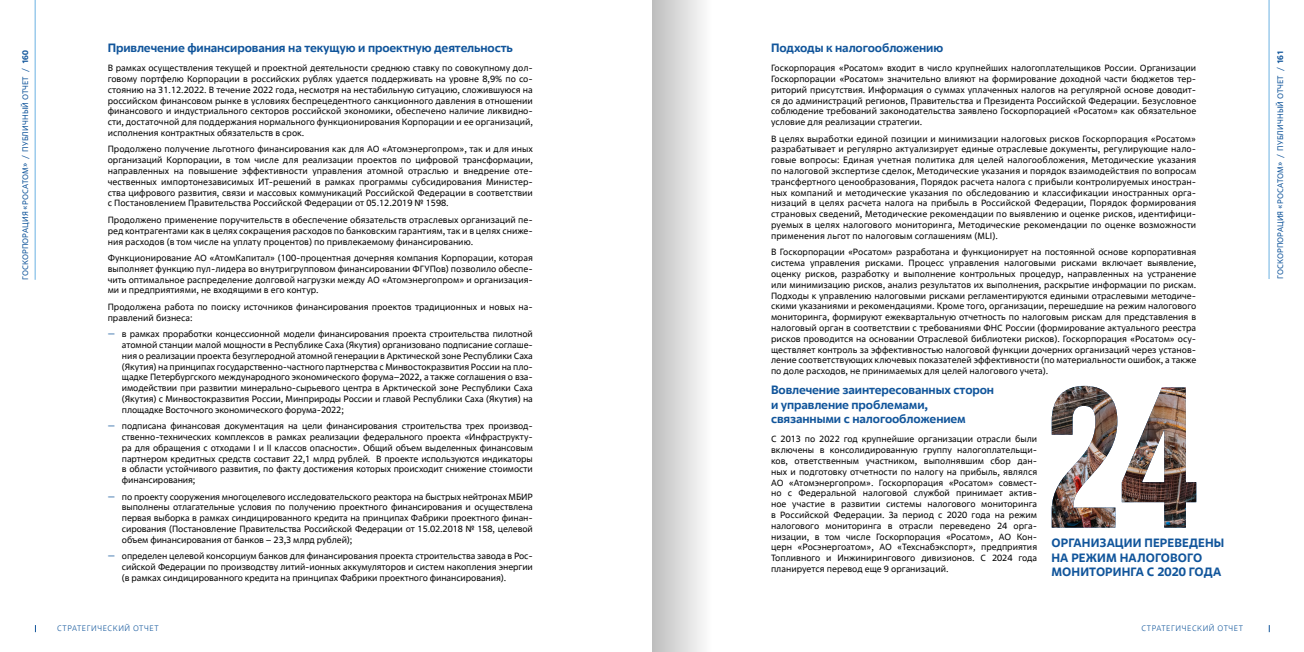
<style>
.page{position:relative;width:1304px;height:652px;background:#fff}
.page>*{position:absolute;margin:0;border:0;box-sizing:border-box;transform-origin:0 0}
.t1{font:700 12px/14.4px "Rosatom";letter-spacing:-.01em;color:#11559b}
.t2{font:700 12px/14.4px "Rosatom";letter-spacing:.01em;color:#11559b}
.t3{font:9px/10.8px "Rosatom";color:#000;text-align:justify}
.t4{font:8px "Rosatom";letter-spacing:.01em;color:#11559b}
.t5{font:300 8px "Rosatom";letter-spacing:.07em;color:#11559b}
.t6{font:700 8px "Rosatom";color:#11559b}
.s1{color:#11559b}
.s2{font-weight:700}
</style>
<div class="page">
<hr style="left:35px;top:0;width:1px;height:280px;background:#6bb1e2">
<hr style="left:1269px;top:0;width:1px;height:279px;background:#6bb1e2">
<img style="left:1052px;top:386px;width:144px;height:142px">
<div style="left:652px;top:0;width:68px;height:652px;background:linear-gradient(to right,#bebebe,#fff)"></div>
<p class="t6" style="left:20px;top:64px;width:16px;rotate:-90deg">160</p>
<p class="t4" style="left:20px;top:280px;width:213px;rotate:-90deg">ГОСКОРПОРАЦИЯ «РОСАТОМ» / ПУБЛИЧНЫЙ ОТЧЕТ /</p>
<h1 class="t1" style="left:108px;top:40px;width:407px">Привлечение финансирования на текущую и проектную деятельность</h1>
<p class="t3" style="left:108px;top:63px;width:427px">В рамках осуществления текущей и проектной деятельности среднюю ставку по совокупному дол&shy;говому портфелю Корпорации в российских рублях удается поддерживать на уровне 8,9% по со&shy;стоянию на 31.12.2022. В течение 2022 года, несмотря на нестабильную ситуацию, сложившуюся на российском финансовом рынке в условиях беспрецедентного санкционного давления в отношении финансового и индустриального секторов российской экономики, обеспечено наличие ликвидно&shy;сти, достаточной для поддержания нормального функционирования Корпорации и ее организаций, исполнения контрактных обязательств в срок.</p>
<p class="t3" style="left:108px;top:144px;width:427px">Продолжено получение льготного финансирования как для АО «Атомэнергопром», так и для иных организаций Корпорации, в том числе для реализации проектов по цифровой трансформации, направленных на повышение эффективности управления атомной отраслью и внедрение оте&shy;чественных импортонезависимых ИТ-решений в рамках программы субсидирования Министер&shy;ства цифрового развития, связи и массовых коммуникаций Российской Федерации в соответствии с Постановлением Правительства Российской Федерации от 05.12.2019 № 1598.</p>
<p class="t3" style="left:108px;top:214px;width:427px">Продолжено применение поручительств в обеспечение обязательств отраслевых организаций пе&shy;ред контрагентами как в целях сокращения расходов по банковским гарантиям, так и в целях сниже&shy;ния расходов (в том числе на уплату процентов) по привлекаемому финансированию.</p>
<p class="t3" style="left:108px;top:252px;width:427px">Функционирование АО «АтомКапитал» (100-процентная дочерняя компания Корпорации, которая выполняет функцию пул-лидера во внутригрупповом финансировании ФГУПов) позволило обеспе&shy;чить оптимальное распределение долговой нагрузки между АО «Атомэнергопром» и организация&shy;ми и предприятиями, не входящими в его контур.</p>
<p class="t3" style="left:108px;top:301px;width:427px">Продолжена работа по поиску источников финансирования проектов традиционных и новых на&shy;правлений бизнеса:</p>
<p class="t3" style="left:122px;top:328px;width:413px;text-indent:-14px"><span class="s1">ʽ</span> в рамках проработки концессионной модели финансирования проекта строительства пилотной атомной станции малой мощности в Республике Саха (Якутия) организовано подписание соглаше&shy;ния о реализации проекта безуглеродной атомной генерации в Арктической зоне Республики Саха (Якутия) на принципах государственно-частного партнерства с Минвостокразвития России на пло&shy;щадке Петербургского международного экономического форума–2022, а также соглашения о вза&shy;имодействии при развитии минерально-сырьевого центра в Арктической зоне Республики Саха (Якутия) с Минвостокразвития России, Минприроды России и главой Республики Саха (Якутия) на площадке Восточного экономического форума-2022;</p>
<p class="t3" style="left:122px;top:421px;width:413px;text-indent:-14px"><span class="s1">ʽ</span> подписана финансовая документация на цели финансирования строительства трех производ&shy;ственно-технических комплексов в рамках реализации федерального проекта «Инфраструкту&shy;ра для обращения с отходами I и II классов опасности». Общий объем выделенных финансовым партнером кредитных средств составит 22,1 млрд рублей. В проекте используются индикаторы в области устойчивого развития, по факту достижения которых происходит снижение стоимости финансирования;</p>
<p class="t3" style="left:122px;top:491px;width:413px;text-indent:-14px"><span class="s1">ʽ</span> по проекту сооружения многоцелевого исследовательского реактора на быстрых нейтронах МБИР выполнены отлагательные условия по получению проектного финансирования и осуществлена первая выборка в рамках синдицированного кредита на принципах Фабрики проектного финан&shy;сирования (Постановление Правительства Российской Федерации от 15.02.2018 № 158, целевой объем финансирования от банков – 23,3 млрд рублей);</p>
<p class="t3" style="left:122px;top:551px;width:413px;text-indent:-14px"><span class="s1">ʽ</span> определен целевой консорциум банков для финансирования проекта строительства завода в Рос&shy;сийской Федерации по производству литий-ионных аккумуляторов и систем накопления энергии (в рамках синдицированного кредита на принципах Фабрики проектного финансирования).</p>
<h1 class="t1" style="left:771px;top:40px;width:174px">Подходы к налогообложению</h1>
<p class="t3" style="left:771px;top:63px;width:427px">Госкорпорация «Росатом» входит в число крупнейших налогоплательщиков России. Организации Госкорпорации «Росатом» значительно влияют на формирование доходной части бюджетов тер&shy;риторий присутствия. Информация о суммах уплаченных налогов на регулярной основе доводит&shy;ся до администраций регионов, Правительства и Президента Российской Федерации. Безусловное соблюдение требований законодательства заявлено Госкорпорацией «Росатом» как обязательное условие для реализации стратегии.</p>
<p class="t3" style="left:771px;top:133px;width:427px">В целях выработки единой позиции и минимизации налоговых рисков Госкорпорация «Росатом» разрабатывает и регулярно актуализирует единые отраслевые документы, регулирующие нало&shy;говые вопросы: Единая учетная политика для целей налогообложения, Методические указания по налоговой экспертизе сделок, Методические указания и порядок взаимодействия по вопросам трансфертного ценообразования, Порядок расчета налога с прибыли контролируемых иностран&shy;ных компаний и методические указания по обследованию и классификации иностранных орга&shy;низаций в целях расчета налога на прибыль в Российской Федерации, Порядок формирования страновых сведений, Методические рекомендации по выявлению и оценке рисков, идентифици&shy;руемых в целях налогового мониторинга, Методические рекомендации по оценке возможности применения льгот по налоговым соглашениям (MLI).</p>
<p class="t3" style="left:771px;top:247px;width:427px">В Госкорпорации «Росатом» разработана и функционирует на постоянной основе корпоративная система управления рисками. Процесс управления налоговыми рисками включает выявление, оценку рисков, разработку и выполнение контрольных процедур, направленных на устранение или минимизацию рисков, анализ результатов их выполнения, раскрытие информации по рискам.<br>Подходы к управлению налоговыми рисками регламентируются едиными отраслевыми методиче&shy;скими указаниями и рекомендациями. Кроме того, организации, перешедшие на режим налогового мониторинга, формируют ежеквартальную отчетность по налоговым рискам для представления в налоговый орган в соответствии с требованиями ФНС России (формирование актуального реестра рисков проводится на основании Отраслевой библиотеки рисков). Госкорпорация «Росатом» осу&shy;ществляет контроль за эффективностью налоговой функции дочерних организаций через установ&shy;ление соответствующих ключевых показателей эффективности (по материальности ошибок, а также по доле расходов, не принимаемых для целей налогового учета).</p>
<h1 class="t1" style="left:771px;top:383px;width:225px">Вовлечение заинтересованных сторон и управление проблемами, связанными с налогообложением</h1>
<p class="t3" style="left:771px;top:434px;width:268px">C 2013 по 2022 год крупнейшие организации отрасли были включены в консолидированную группу налогоплательщи&shy;ков, ответственным участником, выполнявшим сбор дан&shy;ных и подготовку отчетности по налогу на прибыль, являлся АО «Атомэнергопром». Госкорпорация «Росатом» совмест&shy;но с Федеральной налоговой службой принимает актив&shy;ное участие в развитии системы налогового мониторинга в Российской Федерации. За период с 2020 года на режим налогового мониторинга в отрасли переведено 24 орга&shy;низации, в том числе Госкорпорация «Росатом», АО Кон&shy;церн «Росэнергоатом», АО «Техснабэкспорт», предприятия Топливного и Инжинирингового дивизионов. С 2024 года планируется перевод еще 9 организаций.</p>
<h1 class="t2" style="left:1051px;top:536px;width:174px">ОРГАНИЗАЦИИ ПЕРЕВЕДЕНЫ<br>НА РЕЖИМ НАЛОГОВОГО<br>МОНИТОРИНГА С 2020 ГОДА</h1>
<p class="t5" style="left:57px;top:623px;width:103px">СТРАТЕГИЧЕСКИЙ ОТЧЕТ</p>
<p class="t5" style="left:1142px;top:623px;width:103px">СТРАТЕГИЧЕСКИЙ ОТЧЕТ</p>
<p class="t4" style="left:1275px;top:279px;width:230px;rotate:-90deg">ГОСКОРПОРАЦИЯ «РОСАТОМ» / ПУБЛИЧНЫЙ ОТЧЕТ / <span class="s2">161</span></p>
</div>
